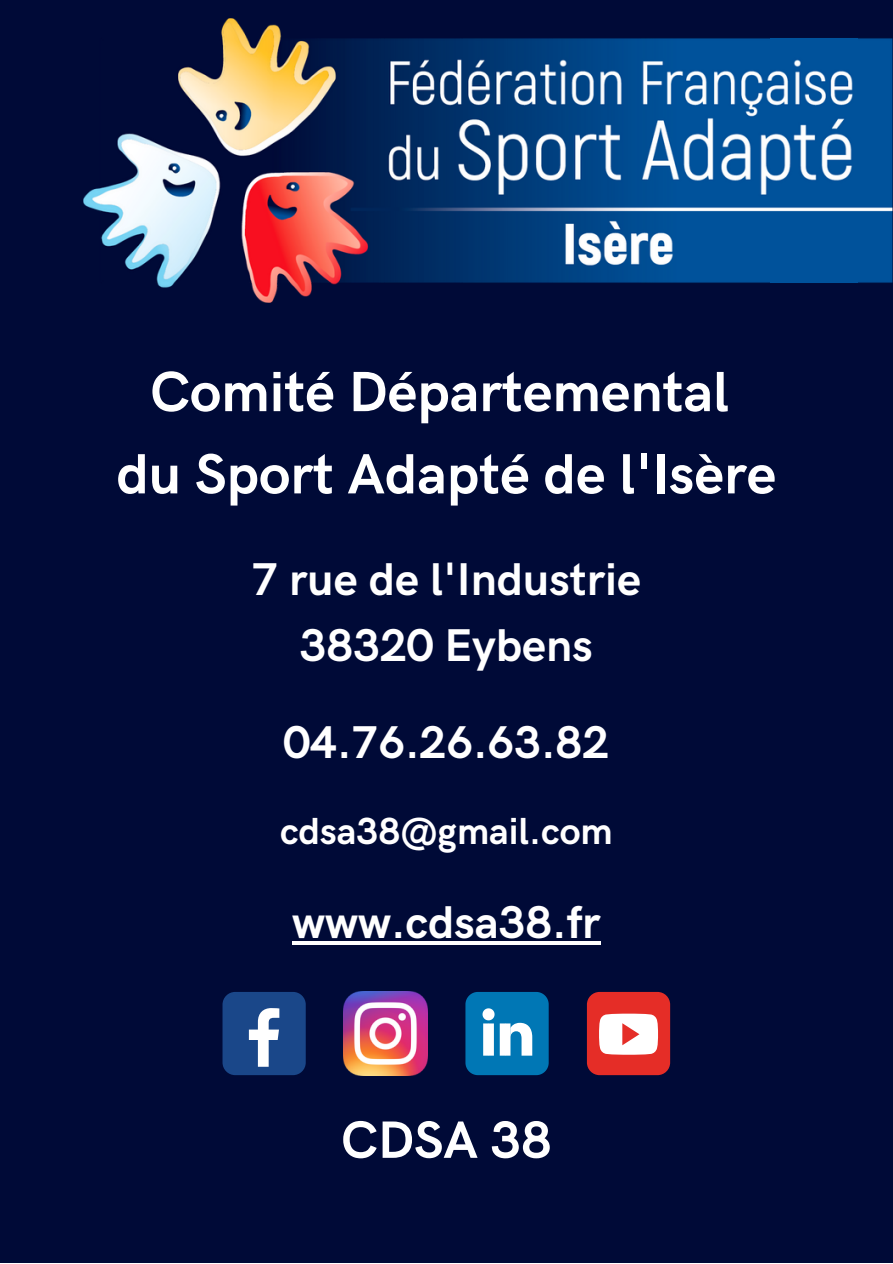
<style>
.page{position:relative;width:893px;height:1264px;background:#fff}
.page>*{position:absolute;margin:0;border:0;box-sizing:border-box;transform-origin:0 0}
.t1{font:700 56.85px/82.2px "HK Grotesk";color:#fff;text-align:center}
.t2{font:700 52.65px "HK Grotesk";color:#fff}
.t3{font:700 46.05px/66.4px "HK Grotesk";color:#fff;text-align:center}
.t4{font:700 37.8px "HK Grotesk";color:#fff}
</style>
<div class="page">
<div style="left:0;top:0;width:892px;height:1262px;background:#000a37"></div>
<img style="left:84px;top:18px;width:808px;height:285px">
<hr style="left:292px;top:941px;width:113px;height:3px;background:#fff">
<hr style="left:405px;top:941px;width:195px;height:3px;background:#fff">
<div style="left:222px;top:991px;width:84px;height:84px;background:#1a4789;border-radius:13px"></div>
<svg style="left:249px;top:1008px;width:30px;height:58px"></svg>
<svg style="left:465px;top:992px;width:83px;height:83px;background:#2d8cbf"></svg>
<img style="left:344px;top:991px;width:83px;height:84px">
<div style="left:587px;top:991px;width:83px;height:84px;background:#e52d27;border-radius:13px"></div>
<svg style="left:599px;top:1013px;width:59px;height:41px;background:#fbe2e1"></svg>
<p class="t1" style="left:116px;top:353px;width:661px">Comité Départemental<br>du Sport Adapté de l'Isère</p>
<p class="t3" style="left:251px;top:547px;width:391px">7 rue de l'Industrie<br>38320 Eybens</p>
<p class="t3" style="left:283px;top:710px;width:327px">04.76.26.63.82</p>
<p class="t4" style="left:280px;top:810px;width:334px">cdsa38@gmail.com</p>
<p class="t3" style="left:292px;top:890px;width:310px">www.cdsa38.fr</p>
<p class="t2" style="left:341px;top:1110px;width:212px">CDSA 38</p>
</div>
